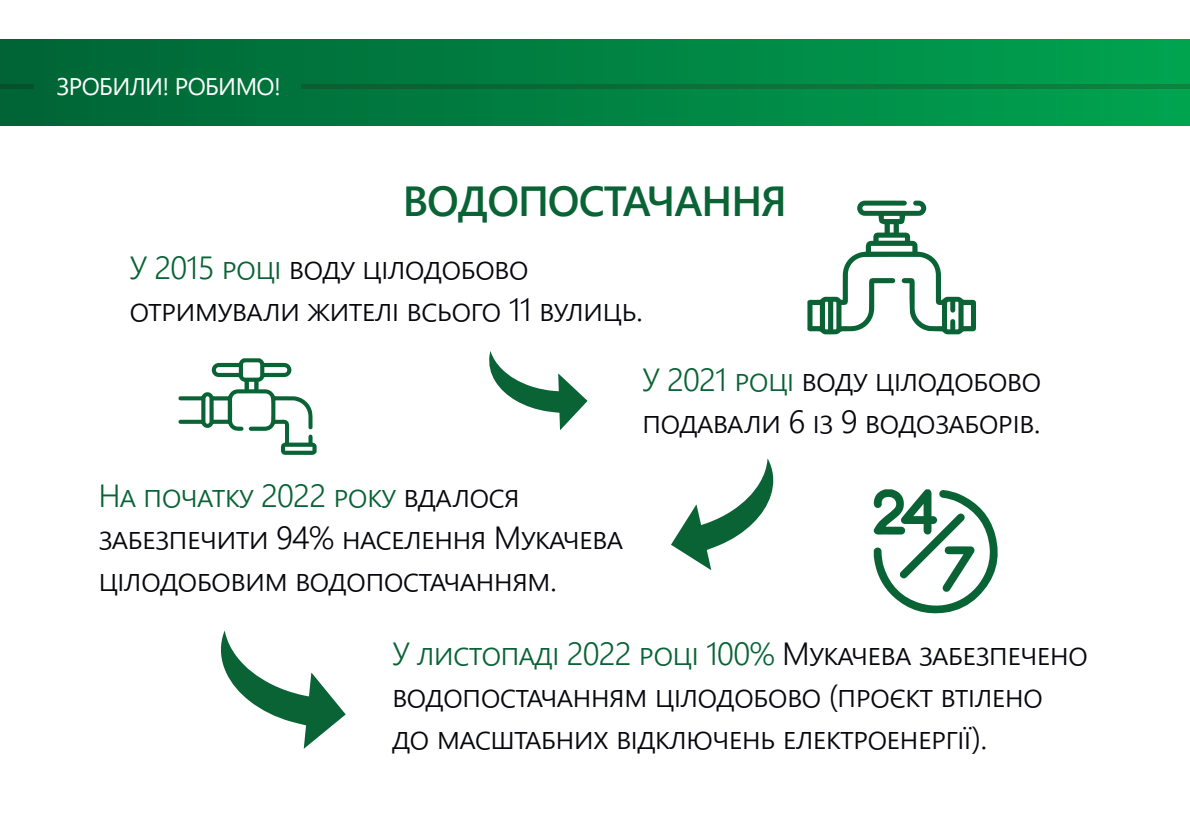
<style>
.page{position:relative;width:1190px;height:840px;background:#fff}
.page>*{position:absolute;margin:0;border:0;box-sizing:border-box;transform-origin:0 0}
.t1{font:600 42px "Segoe UI";letter-spacing:-.025em;color:#096335}
.t2{font:300 32px/42px "Segoe UI";letter-spacing:-.025em;color:#07080d}
.t3{font:24px "Segoe UI";letter-spacing:-.025em;color:#fff}
.s1{color:#096335}
</style>
<div class="page">
<div style="left:0;top:40px;width:1190px;height:86px;background:linear-gradient(to right,#006335,#00a24f)"></div>
<svg style="left:301px;top:84px;width:889px;height:4px;background:#0b7038"></svg>
<hr style="left:0;top:84px;width:33px;height:4px;background:#075129">
<svg style="left:807px;top:201px;width:169px;height:133px"></svg>
<svg style="left:489px;top:351px;width:99px;height:79px"></svg>
<svg style="left:221px;top:631px;width:125px;height:118px"></svg>
<svg style="left:671px;top:458px;width:103px;height:112px"></svg>
<svg style="left:874px;top:489px;width:124px;height:125px"></svg>
<svg style="left:178px;top:358px;width:139px;height:97px"></svg>
<p class="t3" style="left:57px;top:64px;width:226px">ЗРОБИЛИ! РОБИМО!</p>
<h1 class="t1" style="left:403px;top:161px;width:385px">ВОДОПОСТАЧАННЯ</h1>
<p class="t2" style="left:130px;top:243px;width:515px"><span class="s1">У 2015 РОЦІ</span> ВОДУ ЦІЛОДОБОВО<br>ОТРИМУВАЛИ ЖИТЕЛІ ВСЬОГО 11 ВУЛИЦЬ.</p>
<p class="t2" style="left:98px;top:471px;width:526px"><span class="s1">НА ПОЧАТКУ 2022 РОКУ</span> ВДАЛОСЯ<br>ЗАБЕЗПЕЧИТИ 94% НАСЕЛЕННЯ МУКАЧЕВА<br>ЦІЛОДОБОВИМ ВОДОПОСТАЧАННЯМ.</p>
<p class="t2" style="left:642px;top:356px;width:401px"><span class="s1">У 2021 РОЦІ</span> ВОДУ ЦІЛОДОБОВО<br>ПОДАВАЛИ 6 ІЗ 9 ВОДОЗАБОРІВ.</p>
<p class="t2" style="left:392px;top:629px;width:698px"><span class="s1">У ЛИСТОПАДІ 2022 РОЦІ 100%</span> МУКАЧЕВА ЗАБЕЗПЕЧЕНО<br>ВОДОПОСТАЧАННЯМ ЦІЛОДОБОВО (ПРОЄКТ ВТІЛЕНО<br>ДО МАСШТАБНИХ ВІДКЛЮЧЕНЬ ЕЛЕКТРОЕНЕРГІЇ).</p>
</div>
